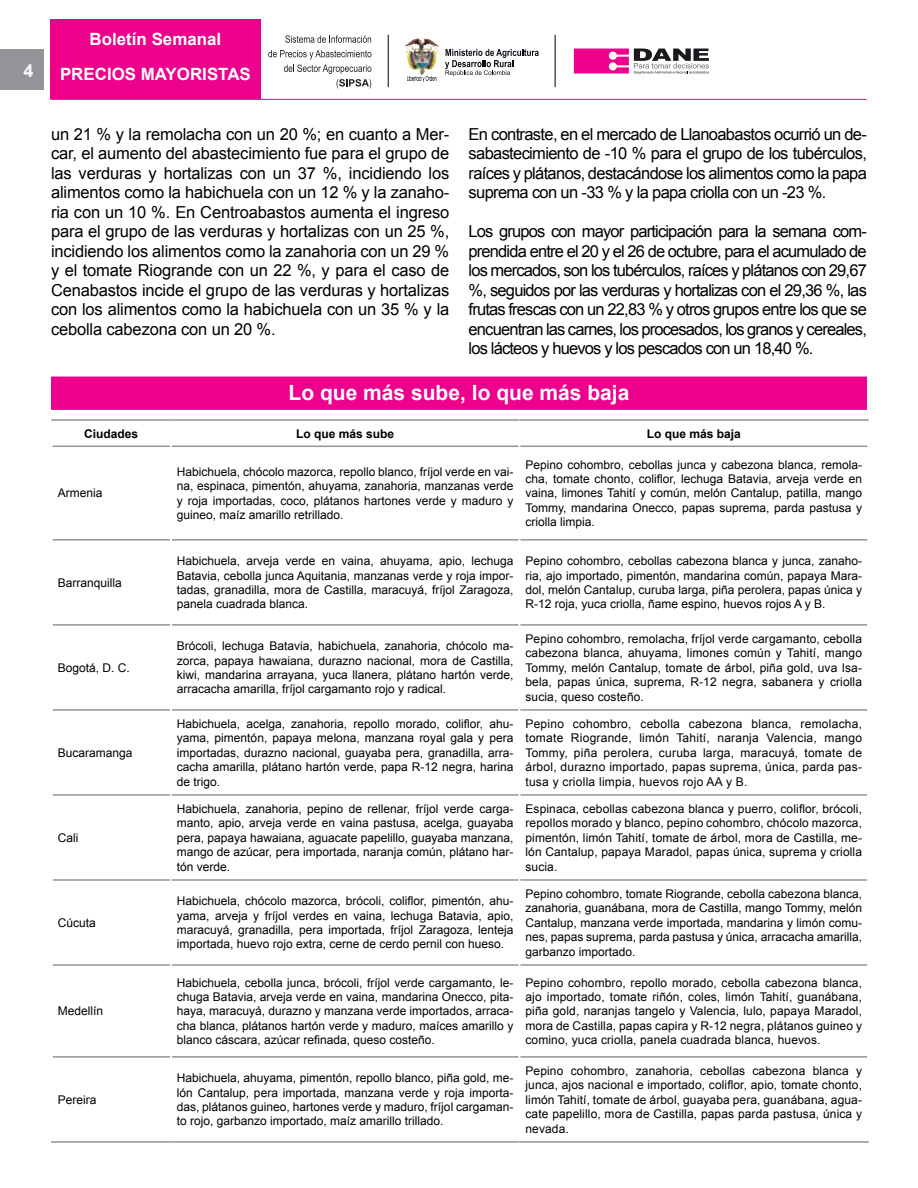
<style>
.page{position:relative;width:918px;height:1188px;background:#fff}
.page>*{position:absolute;margin:0;border:0;box-sizing:border-box;transform-origin:0 0}
.t1{font:700 21px "Arial";color:#fff}
.t2{font:700 18px "Arial";color:#fff}
.t3{font:700 16.95px "Arial";color:#fff}
.t4{font:16.5px/19.5px "Arial";letter-spacing:-.04em;color:#000;text-align:justify}
.t5{font:12px/14.4px "Arial";color:#000;text-align:justify}
.t6{font:700 12px "Arial";color:#000}
</style>
<div class="page">
<hr style="left:555px;top:35px;width:1px;height:52px;background:#000">
<img style="left:404px;top:38px;width:35px;height:37px">
<svg style="left:407px;top:76px;width:30px;height:6px"></svg>
<svg style="left:445px;top:49px;width:94px;height:27px"></svg>
<hr style="left:388px;top:35px;width:1px;height:52px;background:#000">
<svg style="left:574px;top:49px;width:135px;height:25px"></svg>
<div style="left:50px;top:19px;width:210px;height:80px;background:#ec008c"></div>
<svg style="left:285px;top:35px;width:86px;height:8px"></svg>
<svg style="left:268px;top:50px;width:103px;height:9px"></svg>
<svg style="left:284px;top:65px;width:87px;height:24px"></svg>
<hr style="left:50px;top:99px;width:816px;height:1px;background:#ec008c">
<div style="left:0;top:49px;width:43px;height:40px;background:#939598"></div>
<div style="left:51px;top:377px;width:816px;height:33px;background:#ec008c;border:2px solid #ec008c"></div>
<hr style="left:53px;top:539px;width:117px;height:2px;background:#939598">
<hr style="left:172px;top:539px;width:347px;height:2px;background:#939598">
<hr style="left:520px;top:539px;width:347px;height:2px;background:#939598">
<hr style="left:51px;top:419px;width:120px;height:2px;background:#939598">
<hr style="left:171px;top:419px;width:348px;height:2px;background:#939598">
<hr style="left:519px;top:419px;width:350px;height:2px;background:#939598">
<hr style="left:53px;top:446px;width:117px;height:1px;background:#939598">
<hr style="left:172px;top:446px;width:347px;height:1px;background:#939598">
<hr style="left:520px;top:446px;width:347px;height:1px;background:#939598">
<hr style="left:53px;top:624px;width:117px;height:2px;background:#939598">
<hr style="left:172px;top:624px;width:347px;height:2px;background:#939598">
<hr style="left:520px;top:624px;width:347px;height:2px;background:#939598">
<hr style="left:53px;top:709px;width:117px;height:2px;background:#939598">
<hr style="left:172px;top:709px;width:347px;height:2px;background:#939598">
<hr style="left:520px;top:709px;width:347px;height:2px;background:#939598">
<hr style="left:53px;top:794px;width:117px;height:2px;background:#939598">
<hr style="left:172px;top:794px;width:347px;height:2px;background:#939598">
<hr style="left:520px;top:794px;width:347px;height:2px;background:#939598">
<hr style="left:53px;top:879px;width:117px;height:2px;background:#939598">
<hr style="left:172px;top:879px;width:347px;height:2px;background:#939598">
<hr style="left:520px;top:879px;width:347px;height:2px;background:#939598">
<hr style="left:53px;top:964px;width:117px;height:2px;background:#939598">
<hr style="left:172px;top:964px;width:347px;height:2px;background:#939598">
<hr style="left:520px;top:964px;width:347px;height:2px;background:#939598">
<hr style="left:53px;top:1056px;width:117px;height:2px;background:#939598">
<hr style="left:172px;top:1056px;width:347px;height:2px;background:#939598">
<hr style="left:520px;top:1056px;width:347px;height:2px;background:#939598">
<hr style="left:51px;top:1141px;width:120px;height:2px;background:#939598">
<hr style="left:171px;top:1141px;width:348px;height:2px;background:#939598">
<hr style="left:519px;top:1141px;width:350px;height:2px;background:#939598">
<h3 class="t3" style="left:90px;top:28px;width:133px">Boletín Semanal</h3>
<h2 class="t2" style="left:24px;top:58px;width:12px">4</h2>
<h3 class="t3" style="left:60px;top:63px;width:192px">PRECIOS MAYORISTAS</h3>
<p class="t4" style="left:51px;top:124px;width:400px">un 21 % y la remolacha con un 20 %; en cuanto a Mer&shy;car, el aumento del abastecimiento fue para el grupo de las verduras y hortalizas con un 37 %, incidiendo los alimentos como la habichuela con un 12 % y la zanaho&shy;ria con un 10 %. En Centroabastos aumenta el ingreso para el grupo de las verduras y hortalizas con un 25 %, incidiendo los alimentos como la zanahoria con un 29 % y el tomate Riogrande con un 22 %, y para el caso de Cenabastos incide el grupo de las verduras y hortalizas con los alimentos como la habichuela con un 35 % y la cebolla cabezona con un 20 %.</p>
<h3 class="t4" style="left:469px;top:124px;width:400px">En contraste, en el mercado de Llanoabastos ocurrió un de&shy;sabastecimiento de -10 % para el grupo de los tubérculos, raíces y plátanos, destacándose los alimentos como la papa suprema con un -33 % y la papa criolla con un -23 %.</h3>
<p class="t4" style="left:469px;top:222px;width:400px">Los grupos con mayor participación para la semana com&shy;prendida entre el 20 y el 26 de octubre, para el acumulado de los mercados, son los tubérculos, raíces y plátanos con 29,67 %, seguidos por las verduras y hortalizas con el 29,36 %, las frutas frescas con un 22,83 % y otros grupos entre los que se encuentran las carnes, los procesados, los granos y cereales, los lácteos y huevos y los pescados con un 18,40 %.</p>
<h1 class="t1" style="left:289px;top:379px;width:342px">Lo que más sube, lo que más baja</h1>
<p class="t6" style="left:84px;top:425px;width:56px">Ciudades</p>
<p class="t6" style="left:296px;top:425px;width:100px">Lo que más sube</p>
<p class="t6" style="left:647px;top:425px;width:96px">Lo que más baja</p>
<p class="t5" style="left:58px;top:486px;width:46px">Armenia</p>
<p class="t5" style="left:58px;top:575px;width:66px">Barranquilla</p>
<p class="t5" style="left:58px;top:660px;width:74px">Bogotá, D. C.</p>
<p class="t5" style="left:58px;top:746px;width:76px">Bucaramanga</p>
<p class="t5" style="left:58px;top:831px;width:22px">Cali</p>
<p class="t5" style="left:58px;top:916px;width:40px">Cúcuta</p>
<p class="t5" style="left:58px;top:1004px;width:47px">Medellín</p>
<p class="t5" style="left:58px;top:1092px;width:40px">Pereira</p>
<p class="t5" style="left:177px;top:465px;width:338px">Habichuela, chócolo mazorca, repollo blanco, fríjol verde en vai&shy;na, espinaca, pimentón, ahuyama, zanahoria, manzanas verde y roja importadas, coco, plátanos hartones verde y maduro y guineo, maíz amarillo retrillado.</p>
<p class="t5" style="left:525px;top:457px;width:338px">Pepino cohombro, cebollas junca y cabezona blanca, remola&shy;cha, tomate chonto, coliflor, lechuga Batavia, arveja verde en vaina, limones Tahití y común, melón Cantalup, patilla, mango Tommy, mandarina Onecco, papas suprema, parda pastusa y criolla limpia.</p>
<p class="t5" style="left:177px;top:554px;width:338px">Habichuela, arveja verde en vaina, ahuyama, apio, lechuga Batavia, cebolla junca Aquitania, manzanas verde y roja impor&shy;tadas, granadilla, mora de Castilla, maracuyá, fríjol Zaragoza, panela cuadrada blanca.</p>
<p class="t5" style="left:525px;top:554px;width:338px">Pepino cohombro, cebollas cabezona blanca y junca, zanaho&shy;ria, ajo importado, pimentón, mandarina común, papaya Mara&shy;dol, melón Cantalup, curuba larga, piña perolera, papas única y R-12 roja, yuca criolla, ñame espino, huevos rojos A y B.</p>
<p class="t5" style="left:177px;top:639px;width:338px">Brócoli, lechuga Batavia, habichuela, zanahoria, chócolo ma&shy;zorca, papaya hawaiana, durazno nacional, mora de Castilla, kiwi, mandarina arrayana, yuca llanera, plátano hartón verde, arracacha amarilla, fríjol cargamanto rojo y radical.</p>
<p class="t5" style="left:525px;top:632px;width:338px">Pepino cohombro, remolacha, fríjol verde cargamanto, cebolla cabezona blanca, ahuyama, limones común y Tahití, mango Tommy, melón Cantalup, tomate de árbol, piña gold, uva Isa&shy;bela, papas única, suprema, R-12 negra, sabanera y criolla sucia, queso costeño.</p>
<p class="t5" style="left:177px;top:717px;width:338px">Habichuela, acelga, zanahoria, repollo morado, coliflor, ahu&shy;yama, pimentón, papaya melona, manzana royal gala y pera importadas, durazno nacional, guayaba pera, granadilla, arra&shy;cacha amarilla, plátano hartón verde, papa R-12 negra, harina de trigo.</p>
<p class="t5" style="left:525px;top:717px;width:338px">Pepino cohombro, cebolla cabezona blanca, remolacha, tomate Riogrande, limón Tahití, naranja Valencia, mango Tommy, piña perolera, curuba larga, maracuyá, tomate de árbol, durazno importado, papas suprema, única, parda pas&shy;tusa y criolla limpia, huevos rojo AA y B.</p>
<p class="t5" style="left:177px;top:802px;width:338px">Habichuela, zanahoria, pepino de rellenar, fríjol verde carga&shy;manto, apio, arveja verde en vaina pastusa, acelga, guayaba pera, papaya hawaiana, aguacate papelillo, guayaba manzana, mango de azúcar, pera importada, naranja común, plátano har&shy;tón verde.</p>
<p class="t5" style="left:525px;top:802px;width:338px">Espinaca, cebollas cabezona blanca y puerro, coliflor, brócoli, repollos morado y blanco, pepino cohombro, chócolo mazorca, pimentón, limón Tahití, tomate de árbol, mora de Castilla, me&shy;lón Cantalup, papaya Maradol, papas única, suprema y criolla sucia.</p>
<p class="t5" style="left:177px;top:894px;width:338px">Habichuela, chócolo mazorca, brócoli, coliflor, pimentón, ahu&shy;yama, arveja y fríjol verdes en vaina, lechuga Batavia, apio, maracuyá, granadilla, pera importada, fríjol Zaragoza, lenteja importada, huevo rojo extra, cerne de cerdo pernil con hueso.</p>
<p class="t5" style="left:525px;top:887px;width:338px">Pepino cohombro, tomate Riogrande, cebolla cabezona blanca, zanahoria, guanábana, mora de Castilla, mango Tommy, melón Cantalup, manzana verde importada, mandarina y limón comu&shy;nes, papas suprema, parda pastusa y única, arracacha amarilla, garbanzo importado.</p>
<p class="t5" style="left:177px;top:975px;width:338px">Habichuela, cebolla junca, brócoli, fríjol verde cargamanto, le&shy;chuga Batavia, arveja verde en vaina, mandarina Onecco, pita&shy;haya, maracuyá, durazno y manzana verde importados, arraca&shy;cha blanca, plátanos hartón verde y maduro, maíces amarillo y blanco cáscara, azúcar refinada, queso costeño.</p>
<p class="t5" style="left:525px;top:975px;width:338px">Pepino cohombro, repollo morado, cebolla cabezona blanca, ajo importado, tomate riñón, coles, limón Tahití, guanábana, piña gold, naranjas tangelo y Valencia, lulo, papaya Maradol, mora de Castilla, papas capira y R-12 negra, plátanos guineo y comino, yuca criolla, panela cuadrada blanca, huevos.</p>
<p class="t5" style="left:177px;top:1071px;width:338px">Habichuela, ahuyama, pimentón, repollo blanco, piña gold, me&shy;lón Cantalup, pera importada, manzana verde y roja importa&shy;das, plátanos guineo, hartones verde y maduro, fríjol cargaman&shy;to rojo, garbanzo importado, maíz amarillo trillado.</p>
<p class="t5" style="left:525px;top:1064px;width:338px">Pepino cohombro, zanahoria, cebollas cabezona blanca y junca, ajos nacional e importado, coliflor, apio, tomate chonto, limón Tahití, tomate de árbol, guayaba pera, guanábana, agua&shy;cate papelillo, mora de Castilla, papas parda pastusa, única y nevada.</p>
</div>
